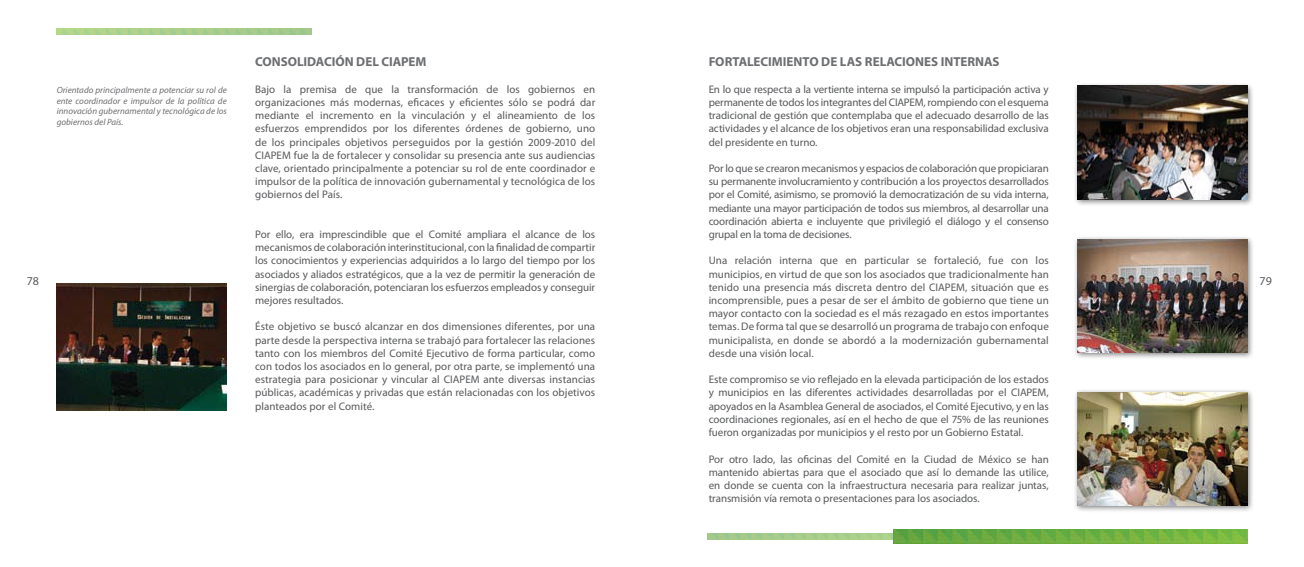
<style>
.page{position:relative;width:1304px;height:567px;background:#fff}
.page>*{position:absolute;margin:0;border:0;box-sizing:border-box;transform-origin:0 0}
.t1{font:700 13px "Myriad Pro";color:#6d6e71}
.t2{font:12px "Myriad Pro";color:#58595b}
.t3{font:11px/13.2px "Myriad Pro";color:#58595b;text-align:justify}
.t4{font:italic 9px/10.8px "Myriad Pro";letter-spacing:.005em;color:#6d6e71;text-align:justify}
</style>
<div class="page">
<img style="left:893px;top:529px;width:354px;height:14px">
<img style="left:57px;top:283px;width:170px;height:128px">
<div style="left:1074px;top:389px;width:181px;height:124px;background:#000;opacity:.5"></div>
<img style="left:1077px;top:392px;width:170px;height:113px">
<div style="left:1074px;top:83px;width:181px;height:124px;background:#000;opacity:.5"></div>
<img style="left:1077px;top:86px;width:170px;height:113px">
<div style="left:1074px;top:236px;width:181px;height:124px;background:#000;opacity:.5"></div>
<img style="left:1077px;top:239px;width:170px;height:113px">
<p class="t1" style="left:255px;top:54px;width:173px">CONSOLIDACIÓN DEL CIAPEM</p>
<p class="t3" style="left:255px;top:82px;width:342px">Bajo la premisa de que la transformación de los gobiernos en organizaciones más modernas, eficaces y eficientes sólo se podrá dar mediante el incremento en la vinculación y el alineamiento de los esfuerzos emprendidos por los diferentes órdenes de gobierno, uno de los principales objetivos perseguidos por la gestión 2009-2010 del CIAPEM fue la de fortalecer y consolidar su presencia ante sus audiencias clave, orientado principalmente a potenciar su rol de ente coordinador e impulsor de la política de innovación gubernamental y tecnológica de los gobiernos del País.</p>
<p class="t3" style="left:255px;top:228px;width:342px">Por ello, era imprescindible que el Comité ampliara el alcance de los mecanismos de colaboración interinstitucional, con la finalidad de compartir los conocimientos y experiencias adquiridos a lo largo del tiempo por los asociados y aliados estratégicos, que a la vez de permitir la generación de sinergias de colaboración, potenciaran los esfuerzos empleados y conseguir mejores resultados.</p>
<p class="t3" style="left:255px;top:320px;width:342px">Éste objetivo se buscó alcanzar en dos dimensiones diferentes, por una parte desde la perspectiva interna se trabajó para fortalecer las relaciones tanto con los miembros del Comité Ejecutivo de forma particular, como con todos los asociados en lo general, por otra parte, se implementó una estrategia para posicionar y vincular al CIAPEM ante diversas instancias públicas, académicas y privadas que están relacionadas con los objetivos planteados por el Comité.</p>
<p class="t1" style="left:709px;top:54px;width:292px">FORTALECIMIENTO DE LAS RELACIONES INTERNAS</p>
<p class="t3" style="left:709px;top:82px;width:342px">En lo que respecta a la vertiente interna se impulsó la participación activa y permanente de todos los integrantes del CIAPEM, rompiendo con el esquema tradicional de gestión que contemplaba que el adecuado desarrollo de las actividades y el alcance de los objetivos eran una responsabilidad exclusiva del presidente en turno.</p>
<p class="t3" style="left:709px;top:162px;width:342px">Por lo que se crearon mecanismos y espacios de colaboración que propiciaran su permanente involucramiento y contribución a los proyectos desarrollados por el Comité, asimismo, se promovió la democratización de su vida interna, mediante una mayor participación de todos sus miembros, al desarrollar una coordinación abierta e incluyente que privilegió el diálogo y el consenso grupal en la toma de decisiones.</p>
<p class="t3" style="left:709px;top:254px;width:342px">Una relación interna que en particular se fortaleció, fue con los municipios, en virtud de que son los asociados que tradicionalmente han tenido una presencia más discreta dentro del CIAPEM, situación que es incomprensible, pues a pesar de ser el ámbito de gobierno que tiene un mayor contacto con la sociedad es el más rezagado en estos importantes temas. De forma tal que se desarrolló un programa de trabajo con enfoque municipalista, en donde se abordó a la modernización gubernamental desde una visión local.</p>
<p class="t3" style="left:709px;top:373px;width:342px">Este compromiso se vio reflejado en la elevada participación de los estados y municipios en las diferentes actividades desarrolladas por el CIAPEM, apoyados en la Asamblea General de asociados, el Comité Ejecutivo, y en las coordinaciones regionales, así en el hecho de que el 75% de las reuniones fueron organizadas por municipios y el resto por un Gobierno Estatal.</p>
<p class="t3" style="left:709px;top:452px;width:342px">Por otro lado, las oficinas del Comité en la Ciudad de México se han mantenido abiertas para que el asociado que así lo demande las utilice, en donde se cuenta con la infraestructura necesaria para realizar juntas, transmisión vía remota o presentaciones para los asociados.</p>
<p class="t4" style="left:57px;top:84px;width:172px">Orientado principalmente a potenciar su rol de ente coordinador e impulsor de la política de innovación gubernamental y tecnológica de los gobiernos del País.</p>
<p class="t2" style="left:27px;top:273px;width:14px">78</p>
<p class="t2" style="left:1260px;top:273px;width:14px">79</p>
</div>
